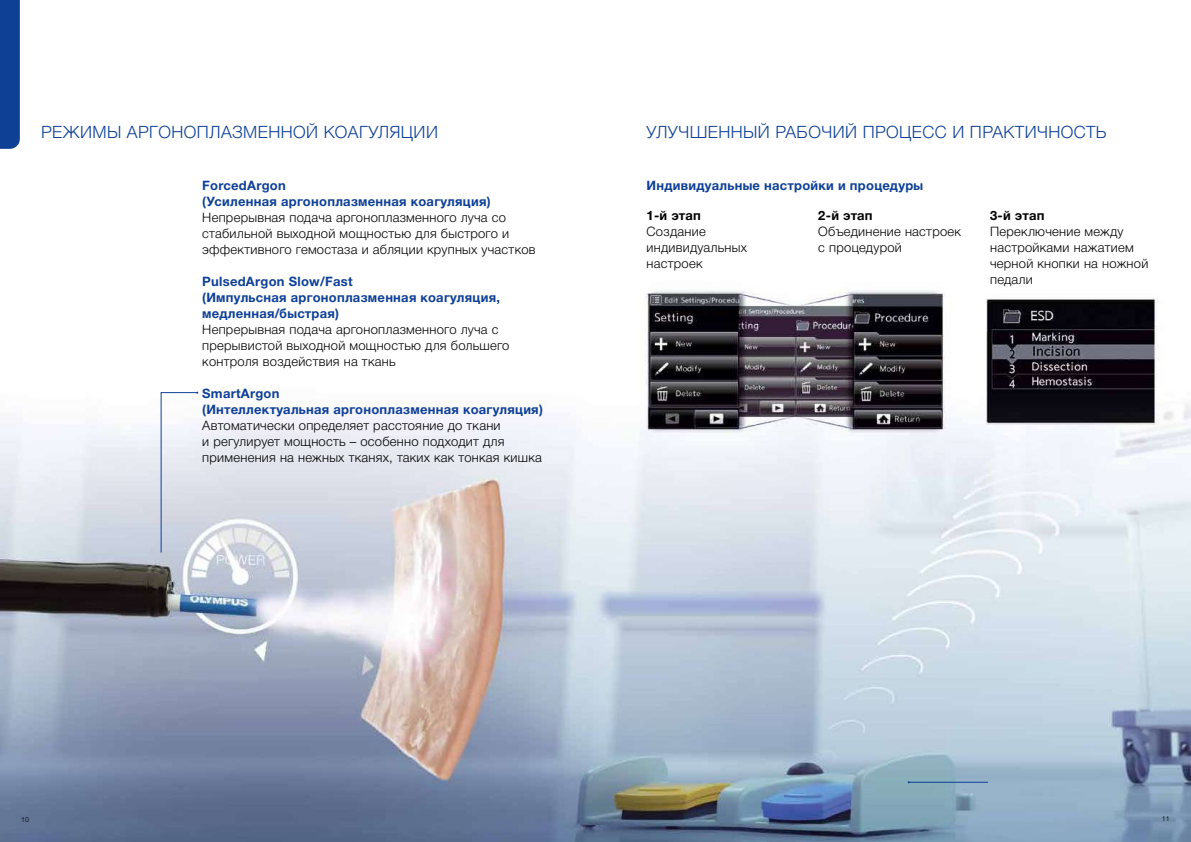
<style>
.page{position:relative;width:1191px;height:842px;background:#fff}
.page>*{position:absolute;margin:0;border:0;box-sizing:border-box;transform-origin:0 0}
.t1{font:300 17px "Helvetica Neue Cyr";letter-spacing:.025em;color:#0e4096}
.t2{font:300 13px/16px "Helvetica Neue Cyr";letter-spacing:.02em;color:#000}
.t3{font:700 13px/16px "Helvetica Neue Cyr";letter-spacing:.02em;color:#0e4096}
.t4{font:700 13px "Helvetica Neue Cyr";color:#000}
.t5{font:300 7px "Helvetica Neue Cyr";color:#000}
</style>
<div class="page">
<img style="left:0;top:290px;width:1191px;height:552px">
<hr style="left:908px;top:782px;width:80px;height:1px;background:#0e4096">
<svg style="left:161px;top:392px;width:37px;height:161px"></svg>
<div style="left:0;top:0;width:20px;height:149px;background:#0e4096"></div>
<h1 class="t1" style="left:41px;top:122px;width:398px">РЕЖИМЫ АРГОНОПЛАЗМЕННОЙ КОАГУЛЯЦИИ</h1>
<h1 class="t1" style="left:646px;top:122px;width:461px">УЛУЧШЕННЫЙ РАБОЧИЙ ПРОЦЕСС И ПРАКТИЧНОСТЬ</h1>
<p class="t3" style="left:202px;top:178px;width:290px">ForcedArgon<br>(Усиленная аргоноплазменная коагуляция)</p>
<p class="t2" style="left:202px;top:210px;width:335px">Непрерывная подача аргоноплазменного луча со стабильной выходной мощностью для быстрого и эффективного гемостаза и абляции крупных участков</p>
<p class="t3" style="left:202px;top:274px;width:299px">PulsedArgon Slow/Fast<br>(Импульсная аргоноплазменная коагуляция, медленная/быстрая)</p>
<p class="t2" style="left:202px;top:322px;width:309px">Непрерывная подача аргоноплазменного луча с прерывистой выходной мощностью для большего контроля воздействия на ткань</p>
<p class="t3" style="left:202px;top:386px;width:342px">SmartArgon<br>(Интеллектуальная аргоноплазменная коагуляция)</p>
<p class="t2" style="left:202px;top:418px;width:341px">Автоматически определяет расстояние до ткани<br>и регулирует мощность – особенно подходит для применения на нежных тканях, таких как тонкая кишка</p>
<p class="t3" style="left:646px;top:178px;width:278px">Индивидуальные настройки и процедуры</p>
<p class="t4" style="left:646px;top:208px;width:56px">1-й этап</p>
<p class="t2" style="left:646px;top:224px;width:102px">Создание индивидуальных настроек</p>
<p class="t4" style="left:818px;top:208px;width:56px">2-й этап</p>
<p class="t2" style="left:818px;top:224px;width:144px">Объединение настроек с процедурой</p>
<p class="t4" style="left:990px;top:208px;width:56px">3-й этап</p>
<p class="t2" style="left:990px;top:224px;width:160px">Переключение между настройками нажатием черной кнопки на ножной педали</p>
<p class="t5" style="left:21px;top:815px;width:9px">10</p>
<p class="t5" style="left:1161px;top:815px;width:9px">11</p>
</div>
